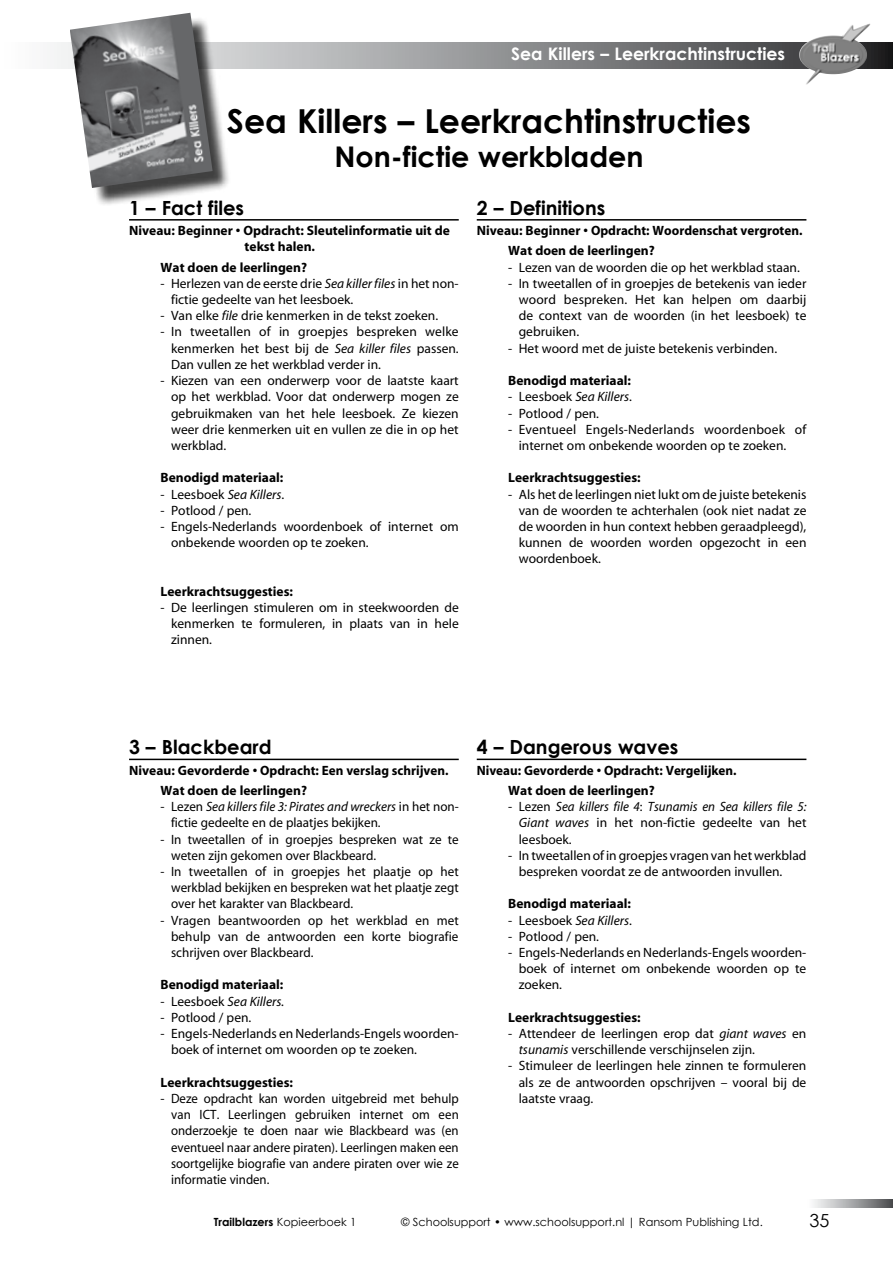
<style>
.page{position:relative;width:893px;height:1263px;background:#fff}
.page>*{position:absolute;margin:0;border:0;box-sizing:border-box;transform-origin:0 0}
.t1{font:700 33px "Century Gothic";color:#000}
.t2{font:700 28.5px "Century Gothic";color:#000}
.t3{font:700 19.5px "Century Gothic";color:#000}
.t4{font:18px "Century Gothic";color:#000}
.t5{font:700 17.25px "Century Gothic";color:#fff}
.t6{font:13.5px/16.2px "Myriad";color:#000;text-align:justify}
.t7{font:700 13.5px/20.4px "Myriad";color:#000}
.t8{font:italic 13.5px/16.2px "Myriad";color:#000;text-align:justify;scale:.96 1}
.t9{font:italic 13.5px "Myriad";color:#000}
.t10{font:11.25px "Century Gothic";color:#000}
.t11{font:700 11.25px "Century Gothic";color:#000}
.s1{font-style:italic}
.s2{font-style:normal}
.s3{font-weight:400}
</style>
<div class="page">
<svg style="left:54px;top:43px;width:839px;height:25px;background:#8a8b8c"></svg>
<img style="left:827px;top:23px;width:43px;height:13px">
<div style="left:72px;top:15px;width:158px;height:191px;background:#000;opacity:.75"></div>
<img style="left:70px;top:13px;width:143px;height:175px">
<hr style="left:129px;top:219px;width:330px;height:2px;background:#000">
<hr style="left:129px;top:759px;width:330px;height:1px;background:#000">
<hr style="left:477px;top:219px;width:329px;height:2px;background:#000">
<hr style="left:477px;top:759px;width:329px;height:1px;background:#000">
<svg style="left:813px;top:1199px;width:80px;height:9px"></svg>
<p class="t5" style="left:511px;top:42px;width:275px">Sea Killers – Leerkrachtinstructies</p>
<h1 class="t1" style="left:227px;top:100px;width:526px">Sea Killers – Leerkrachtinstructies</h1>
<h2 class="t2" style="left:334px;top:138px;width:311px">Non-fictie werkbladen</h2>
<h3 class="t3" style="left:129px;top:195px;width:117px">1 – Fact files</h3>
<p class="t7" style="left:245px;top:223px;width:207px;line-height:16.2px;text-indent:-116px">Niveau: Beginner • Opdracht: Sleutelinformatie uit de tekst halen.</p>
<p class="t7" style="left:161px;top:257px;width:148px">Wat doen de leerlingen?</p>
<p class="t6" style="left:171px;top:276px;width:289px;text-indent:-11px">- Herlezen van de eerste drie <span class="s1">Sea killer files</span> in het non&shy;fictie gedeelte van het leesboek.</p>
<p class="t6" style="left:161px;top:308px;width:279px">- Van elke <span class="s1">file</span> drie kenmerken in de tekst zoeken.</p>
<p class="t6" style="left:171px;top:324px;width:289px;text-indent:-11px">- In tweetallen of in groepjes bespreken welke kenmerken het best bij de <span class="s1">Sea killer files</span> passen.<br>Dan vullen ze het werkblad verder in.</p>
<p class="t6" style="left:171px;top:373px;width:289px;text-indent:-11px">- Kiezen van een onderwerp voor de laatste kaart op het werkblad. Voor dat onderwerp mogen ze gebruikmaken van het hele leesboek. Ze kiezen weer drie kenmerken uit en vullen ze die in op het werkblad.</p>
<p class="t7" style="left:161px;top:468px;width:124px">Benodigd materiaal:</p>
<p class="t6" style="left:161px;top:486px;width:125px">- Leesboek <span class="s1">Sea Killers</span>.</p>
<p class="t6" style="left:161px;top:503px;width:92px">- Potlood / pen.</p>
<p class="t6" style="left:171px;top:519px;width:289px;text-indent:-11px">- Engels-Nederlands woordenboek of internet om onbekende woorden op te zoeken.</p>
<p class="t7" style="left:161px;top:581px;width:134px">Leerkrachtsuggesties:</p>
<p class="t6" style="left:171px;top:600px;width:289px;text-indent:-11px">- De leerlingen stimuleren om in steekwoorden de kenmerken te formuleren, in plaats van in hele zinnen.</p>
<h3 class="t3" style="left:477px;top:195px;width:130px">2 – Definitions</h3>
<p class="t7" style="left:508px;top:221px;width:296px;text-indent:-32px">Niveau: Beginner • Opdracht: Woordenschat vergroten.<br>Wat doen de leerlingen?</p>
<p class="t6" style="left:508px;top:260px;width:293px">- Lezen van de woorden die op het werkblad staan.</p>
<p class="t6" style="left:519px;top:276px;width:289px;text-indent:-11px">- In tweetallen of in groepjes de betekenis van ieder woord bespreken. Het kan helpen om daarbij de context van de woorden (in het leesboek) te gebruiken.</p>
<p class="t6" style="left:508px;top:341px;width:270px">- Het woord met de juiste betekenis verbinden.</p>
<p class="t7" style="left:508px;top:371px;width:124px">Benodigd materiaal:</p>
<p class="t6" style="left:508px;top:389px;width:125px">- Leesboek <span class="s1">Sea Killers</span>.</p>
<p class="t6" style="left:508px;top:405px;width:92px">- Potlood / pen.</p>
<p class="t6" style="left:519px;top:422px;width:289px;text-indent:-11px">- Eventueel Engels-Nederlands woordenboek of internet om onbekende woorden op te zoeken.</p>
<p class="t7" style="left:508px;top:468px;width:134px">Leerkrachtsuggesties:</p>
<p class="t6" style="left:519px;top:486px;width:289px;text-indent:-11px">- Als het de leerlingen niet lukt om de juiste betekenis van de woorden te achterhalen (ook niet nadat ze de woorden in hun context hebben geraadpleegd), kunnen de woorden worden opgezocht in een woordenboek.</p>
<h3 class="t3" style="left:129px;top:735px;width:144px">3 – Blackbeard</h3>
<p class="t7" style="left:161px;top:760px;width:289px;text-indent:-32px">Niveau: Gevorderde • Opdracht: Een verslag schrijven.<br>Wat doen de leerlingen?</p>
<p class="t6" style="left:171px;top:799px;width:289px;text-indent:-10px">- Lezen <span class="s1">Sea killers file 3: Pirates and wreckers</span> in het non&shy;fictie gedeelte en de plaatjes bekijken.</p>
<p class="t6" style="left:171px;top:832px;width:289px;text-indent:-11px">- In tweetallen of in groepjes bespreken wat ze te weten zijn gekomen over Blackbeard.</p>
<p class="t6" style="left:171px;top:864px;width:289px;text-indent:-11px">- In tweetallen of in groepjes het plaatje op het werkblad bekijken en bespreken wat het plaatje zegt over het karakter van Blackbeard.</p>
<p class="t6" style="left:171px;top:913px;width:289px;text-indent:-11px">- Vragen beantwoorden op het werkblad en met behulp van de antwoorden een korte biografie schrijven over Blackbeard.</p>
<p class="t7" style="left:161px;top:975px;width:124px">Benodigd materiaal:</p>
<p class="t9" style="left:161px;top:994px;width:125px"><span class="s2">- Leesboek</span> Sea Killers.</p>
<p class="t6" style="left:161px;top:1010px;width:92px">- Potlood / pen.</p>
<p class="t6" style="left:171px;top:1026px;width:289px;text-indent:-11px">- Engels-Nederlands en Nederlands-Engels woorden&shy;boek of internet om woorden op te zoeken.</p>
<p class="t7" style="left:161px;top:1072px;width:134px">Leerkrachtsuggesties:</p>
<p class="t6" style="left:171px;top:1091px;width:289px;text-indent:-10px">- Deze opdracht kan worden uitgebreid met behulp van ICT. Leerlingen gebruiken internet om een onderzoekje te doen naar wie Blackbeard was (en eventueel naar andere piraten). Leerlingen maken een soortgelijke biografie van andere piraten over wie ze informatie vinden.</p>
<h3 class="t3" style="left:477px;top:735px;width:203px">4 – Dangerous waves</h3>
<p class="t7" style="left:508px;top:760px;width:230px;text-indent:-32px">Niveau: Gevorderde • Opdracht: Vergelijken.<br>Wat doen de leerlingen?</p>
<p class="t8" style="left:519px;top:799px;width:301px;text-indent:-10px"><span class="s2">- Lezen</span> Sea killers file 4<span class="s2">:</span> Tsunamis en Sea killers file 5:<br>Giant waves <span class="s2">in het non-fictie gedeelte van het leesboek.</span></p>
<p class="t6" style="left:519px;top:848px;width:289px;text-indent:-11px">- In tweetallen of in groepjes vragen van het werkblad bespreken voordat ze de antwoorden invullen.</p>
<p class="t7" style="left:508px;top:894px;width:124px">Benodigd materiaal:</p>
<p class="t6" style="left:508px;top:912px;width:125px">- Leesboek <span class="s1">Sea Killers</span>.</p>
<p class="t6" style="left:508px;top:929px;width:92px">- Potlood / pen.</p>
<p class="t6" style="left:519px;top:945px;width:289px;text-indent:-11px">- Engels-Nederlands en Nederlands-Engels woorden&shy;boek of internet om onbekende woorden op te zoeken.</p>
<p class="t7" style="left:508px;top:1007px;width:134px">Leerkrachtsuggesties:</p>
<p class="t6" style="left:519px;top:1026px;width:289px;text-indent:-11px">- Attendeer de leerlingen erop dat <span class="s1">giant waves</span> en <span class="s1">tsunamis</span> verschillende verschijnselen zijn.</p>
<p class="t6" style="left:519px;top:1058px;width:289px;text-indent:-11px">- Stimuleer de leerlingen hele zinnen te formuleren als ze de antwoorden opschrijven – vooral bij de laatste vraag.</p>
<p class="t11" style="left:214px;top:1215px;width:144px">Trailblazers <span class="s3">Kopieerboek 1</span></p>
<p class="t10" style="left:401px;top:1215px;width:363px">© Schoolsupport • www.schoolsupport.nl | Ransom Publishing Ltd.</p>
<h3 class="t4" style="left:809px;top:1209px;width:21px">35</h3>
</div>
